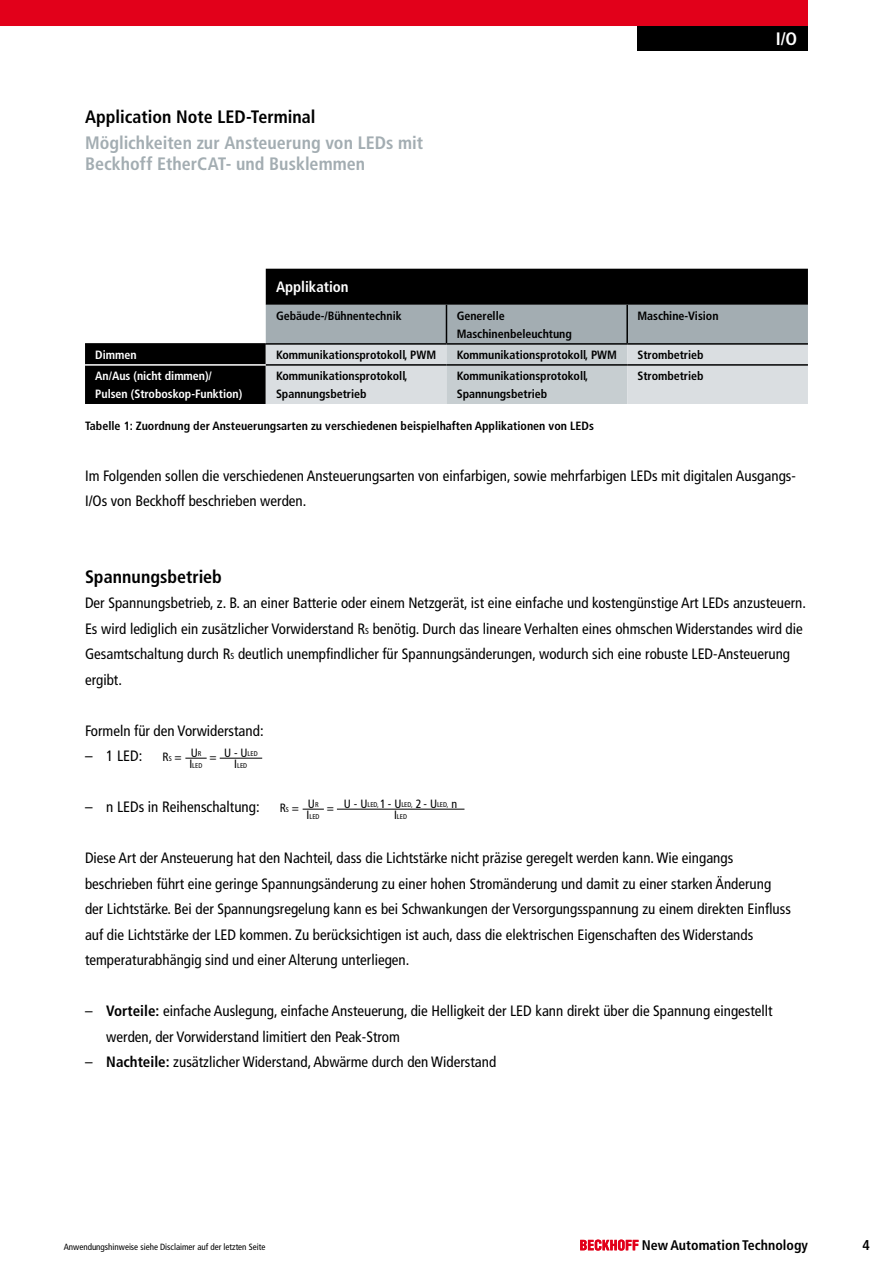
<style>
.page{position:relative;width:893px;height:1263px;background:#fff}
.page>*{position:absolute;margin:0;border:0;box-sizing:border-box;transform-origin:0 0}
.t1{font:700 condensed 18px/21.6px "Frutiger LT Pro";color:#a3adb2}
.t2{font:700 condensed 18px "Frutiger LT Pro";color:#000}
.t3{font:700 condensed 18px "Frutiger LT Pro";color:#fff}
.t4{font:condensed 15px/25.5px "Frutiger LT Pro";color:#000}
.t5{font:700 condensed 15px "Frutiger LT Pro";letter-spacing:-.005em;color:#fff}
.t6{font:700 condensed 14.25px "Frutiger LT Pro";color:#000}
.t7{font:700 condensed 13.95px "Frutiger LT Pro";letter-spacing:.005em;color:#000}
.t8{font:700 condensed 12px/18px "Frutiger LT Pro";letter-spacing:-.005em;color:#000}
.t9{font:700 condensed 12px/18px "Frutiger LT Pro";letter-spacing:-.005em;color:#fff}
.t10{font:condensed 12px "Frutiger LT Pro";color:#000}
.t11{font:condensed 9px "Frutiger LT Pro";color:#000}
.t12{font:condensed 6.9px "Frutiger LT Pro";color:#000}
.s1{font-size:8.7px}
.s2{font-size:6.9px}
.s3{font-size:12px}
.s4{font-weight:700}
</style>
<div class="page">
<div style="left:638px;top:26px;width:170px;height:25px;background:#000"></div>
<svg style="left:85px;top:269px;width:723px;height:135px;fill:#000"></svg>
<svg style="left:266px;top:305px;width:542px;height:99px;background:#c0c7ca"></svg>
<hr style="left:446px;top:305px;width:1px;height:38px;background:#000">
<hr style="left:626px;top:305px;width:2px;height:38px;background:#000">
<hr style="left:266px;top:343px;width:180px;height:2px;background:#000">
<hr style="left:446px;top:343px;width:181px;height:2px;background:#000">
<hr style="left:627px;top:343px;width:181px;height:2px;background:#000">
<hr style="left:266px;top:364px;width:180px;height:2px;background:#000">
<hr style="left:446px;top:364px;width:181px;height:2px;background:#000">
<hr style="left:627px;top:364px;width:181px;height:2px;background:#000">
<hr style="left:85px;top:364px;width:181px;height:2px;background:#fff">
<hr style="left:85px;top:343px;width:181px;height:2px;background:#000">
<svg style="left:303px;top:809px;width:21px;height:1px"></svg>
<hr style="left:337px;top:809px;width:127px;height:1px;background:#000">
<svg style="left:185px;top:758px;width:22px;height:1px"></svg>
<hr style="left:220px;top:758px;width:42px;height:1px;background:#000">
<div style="left:0;top:0;width:808px;height:26px;background:#e2001a"></div>
<svg style="left:580px;top:1239px;width:58px;height:11px"></svg>
<p class="t2" style="left:85px;top:106px;width:232px">Application Note LED-Terminal</p>
<p class="t1" style="left:85px;top:132px;width:340px">Möglichkeiten zur Ansteuerung von LEDs mit<br>Beckhoff EtherCAT- und Busklemmen</p>
<p class="t5" style="left:276px;top:278px;width:74px">Applikation</p>
<p class="t8" style="left:276px;top:307px;width:127px">Gebäude-/Bühnentechnik</p>
<p class="t8" style="left:457px;top:307px;width:117px">Generelle<br>Maschinenbeleuchtung</p>
<p class="t8" style="left:637px;top:307px;width:83px">Maschine-Vision</p>
<p class="t3" style="left:776px;top:28px;width:23px">I/O</p>
<p class="t9" style="left:95px;top:346px;width:43px">Dimmen</p>
<p class="t8" style="left:276px;top:346px;width:162px">Kommunikationsprotokoll, PWM</p>
<p class="t8" style="left:457px;top:346px;width:162px">Kommunikationsprotokoll, PWM</p>
<p class="t8" style="left:637px;top:346px;width:68px">Strombetrieb</p>
<p class="t9" style="left:95px;top:367px;width:149px">An/Aus (nicht dimmen)/<br>Pulsen (Stroboskop-Funktion)</p>
<p class="t8" style="left:276px;top:367px;width:133px">Kommunikationsprotokoll,<br>Spannungsbetrieb</p>
<p class="t8" style="left:457px;top:367px;width:133px">Kommunikationsprotokoll,<br>Spannungsbetrieb</p>
<p class="t8" style="left:637px;top:367px;width:68px">Strombetrieb</p>
<p class="t8" style="left:85px;top:416px;width:510px">Tabelle 1: Zuordnung der Ansteuerungsarten zu verschiedenen beispielhaften Applikationen von LEDs</p>
<p class="t4" style="left:85px;top:463px;width:712px">Im Folgenden sollen die verschiedenen Ansteuerungsarten von einfarbigen, sowie mehrfarbigen LEDs mit digitalen Ausgangs-<br>I/Os von Beckhoff beschrieben werden.</p>
<p class="t2" style="left:85px;top:566px;width:138px">Spannungsbetrieb</p>
<p class="t4" style="left:85px;top:590px;width:722px">Der Spannungsbetrieb, z. B. an einer Batterie oder einem Netzgerät, ist eine einfache und kostengünstige Art LEDs anzusteuern.<br>Es wird lediglich ein zusätzlicher Vorwiderstand R<span class="s1">S</span> benötig. Durch das lineare Verhalten eines ohmschen Widerstandes wird die Gesamtschaltung durch R<span class="s1">S</span> deutlich unempfindlicher für Spannungsänderungen, wodurch sich eine robuste LED-Ansteuerung ergibt.</p>
<p class="t4" style="left:85px;top:718px;width:180px">Formeln für den Vorwiderstand:</p>
<p class="t4" style="left:85px;top:743px;width:59px">– 1 LED:</p>
<p class="t4" style="left:85px;top:794px;width:176px">– n LEDs in Reihenschaltung:</p>
<p class="t10" style="left:280px;top:801px;width:21px">R<span class="s2">S</span> =</p>
<p class="t10" style="left:327px;top:801px;width:9px">=</p>
<p class="t10" style="left:191px;top:745px;width:12px">U<span class="s2">R</span></p>
<p class="t10" style="left:224px;top:745px;width:35px">U - U<span class="s2">LED</span></p>
<p class="t12" style="left:189px;top:762px;width:14px"><span class="s3">I</span>LED</p>
<p class="t12" style="left:234px;top:762px;width:14px"><span class="s3">I</span>LED</p>
<p class="t10" style="left:162px;top:750px;width:21px">R<span class="s2">S</span> =</p>
<p class="t10" style="left:210px;top:750px;width:9px">=</p>
<p class="t10" style="left:308px;top:796px;width:12px">U<span class="s2">R</span></p>
<p class="t12" style="left:344px;top:801px;width:115px"><span class="s3">U - U</span>LED, <span class="s3">1 - U</span>LED, <span class="s3">2 - U</span>LED, <span class="s3">n</span></p>
<p class="t12" style="left:307px;top:813px;width:14px"><span class="s3">I</span>LED</p>
<p class="t12" style="left:394px;top:813px;width:14px"><span class="s3">I</span>LED</p>
<p class="t4" style="left:85px;top:845px;width:707px">Diese Art der Ansteuerung hat den Nachteil, dass die Lichtstärke nicht präzise geregelt werden kann. Wie eingangs beschrieben führt eine geringe Spannungsänderung zu einer hohen Stromänderung und damit zu einer starken Änderung der Lichtstärke. Bei der Spannungsregelung kann es bei Schwankungen der Versorgungsspannung zu einem direkten Einfluss auf die Lichtstärke der LED kommen. Zu berücksichtigen ist auch, dass die elektrischen Eigenschaften des Widerstands temperaturabhängig sind und einer Alterung unterliegen.</p>
<p class="t4" style="left:106px;top:998px;width:668px;text-indent:-21px">– <span class="s4">Vorteile:</span> einfache Auslegung, einfache Ansteuerung, die Helligkeit der LED kann direkt über die Spannung eingestellt werden, der Vorwiderstand limitiert den Peak-Strom</p>
<p class="t4" style="left:85px;top:1049px;width:413px">– <span class="s4">Nachteile:</span> zusätzlicher Widerstand, Abwärme durch den Widerstand</p>
<p class="t11" style="left:64px;top:1242px;width:203px">Anwendungshinweise siehe Disclaimer auf der letzten Seite</p>
<p class="t7" style="left:642px;top:1237px;width:168px">New Automation Technology</p>
<p class="t6" style="left:862px;top:1237px;width:9px">4</p>
</div>
